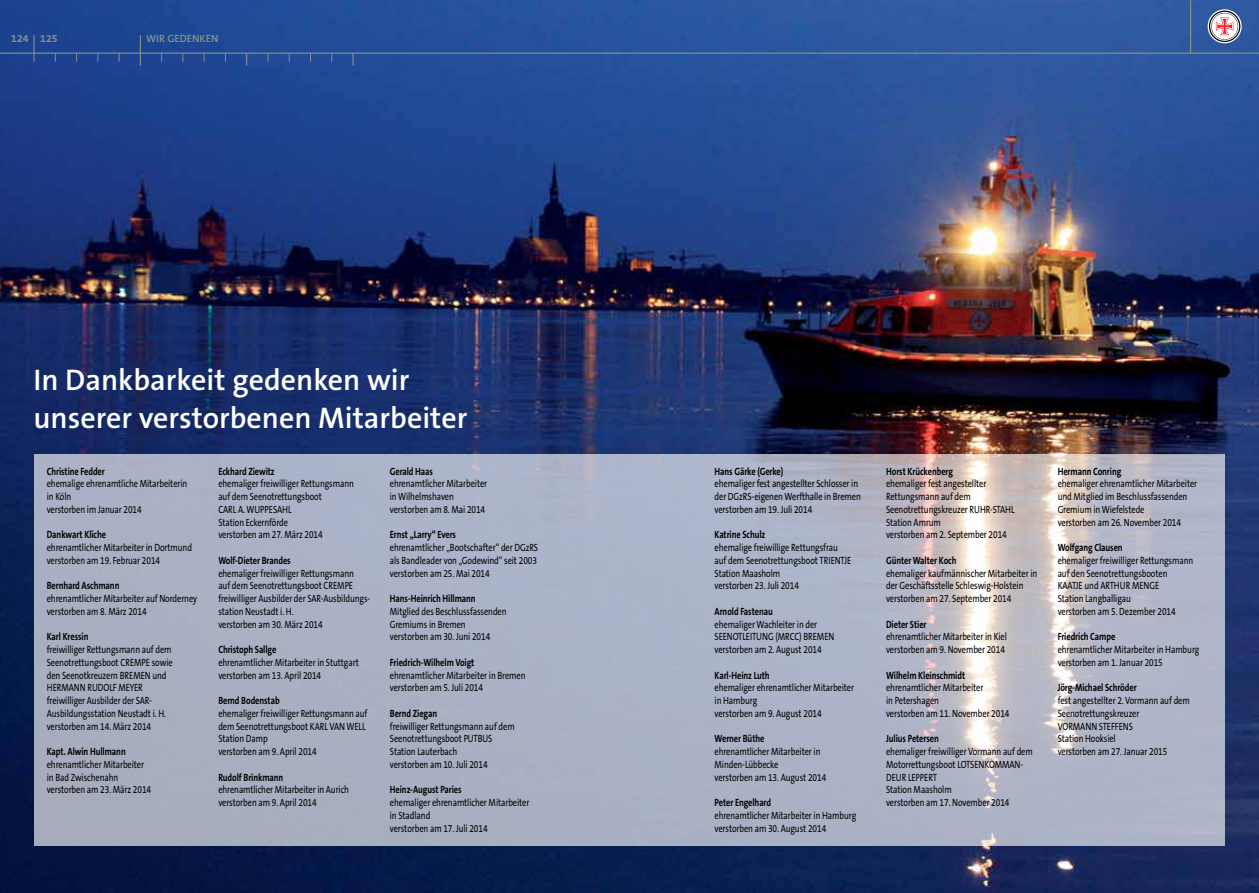
<style>
.page{position:relative;width:1259px;height:893px;background:#fff}
.page>*{position:absolute;margin:0;border:0;box-sizing:border-box;transform-origin:0 0}
.t1{font:600 30px/37.5px "The Sans B6";color:#fff}
.t2{font:10.5px/12.8px "The Sans B5 Plain";letter-spacing:-.01em;color:#000;scale:.8 1}
.t3{font:700 10.5px "The Sans B7";letter-spacing:-.01em;color:#000;scale:.8 1}
.t4{font:600 10.5px "The Sans B6";color:#87938b}
.t5{font:700 10.5px "The Sans B7";color:#87938b}
</style>
<div class="page">
<img style="left:0;top:0;width:1259px;height:893px">
<hr style="left:1190px;top:0;width:1px;height:53px;background:#87938b">
<svg style="left:1207px;top:9px;width:34px;height:34px"></svg>
<svg style="left:1209px;top:11px;width:31px;height:31px"></svg>
<hr style="left:0;top:53px;width:629px;height:1px;background:#87938b">
<hr style="left:140px;top:35px;width:1px;height:31px;background:#87938b">
<svg style="left:246px;top:54px;width:1px;height:12px"></svg>
<svg style="left:352px;top:53px;width:1px;height:13px"></svg>
<hr style="left:33px;top:35px;width:2px;height:27px;background:#87938b">
<hr style="left:629px;top:53px;width:630px;height:1px;background:#87938b">
<svg style="left:34px;top:454px;width:1191px;height:391px;background:#afb5c6"></svg>
<p class="t5" style="left:11px;top:33px;width:48px">124 125</p>
<p class="t4" style="left:146px;top:33px;width:74px">WIR GEDENKEN</p>
<h1 class="t1" style="left:33px;top:362px;width:435px">In Dankbarkeit gedenken wir unserer verstorbenen Mitarbeiter</h1>
<p class="t3" style="left:47px;top:466px;width:74px">Christine Fedder</p>
<p class="t2" style="left:47px;top:478px;width:177px">ehemalige ehrenamtliche Mitarbeiterin in Köln<br>verstorben im Januar 2014</p>
<p class="t3" style="left:47px;top:529px;width:76px">Dankwart Kliche</p>
<p class="t2" style="left:47px;top:542px;width:183px">ehrenamtlicher Mitarbeiter in Dortmund verstorben am 19. Februar 2014</p>
<p class="t3" style="left:47px;top:580px;width:92px">Bernhard Aschmann</p>
<p class="t2" style="left:47px;top:593px;width:189px">ehrenamtlicher Mitarbeiter auf Norderney verstorben am 8. März 2014</p>
<p class="t3" style="left:47px;top:631px;width:54px">Karl Kressin</p>
<p class="t2" style="left:47px;top:644px;width:159px">freiwilliger Rettungsmann auf dem<br>Seenotrettungsboot CREMPE sowie den Seenotkreuzern BREMEN und<br>HERMANN RUDOLF MEYER freiwilliger Ausbilder der SAR-<br>Ausbildungsstation Neustadt i. H. verstorben am 14. März 2014</p>
<p class="t3" style="left:47px;top:746px;width:100px">Kapt. Alwin Hullmann</p>
<p class="t2" style="left:47px;top:758px;width:132px">ehrenamtlicher Mitarbeiter in Bad Zwischenahn verstorben am 23. März 2014</p>
<p class="t3" style="left:390px;top:466px;width:56px">Gerald Haas</p>
<p class="t2" style="left:390px;top:478px;width:123px">ehrenamtlicher Mitarbeiter in Wilhelmshaven verstorben am 8. Mai 2014</p>
<p class="t3" style="left:390px;top:529px;width:84px">Ernst „Larry“ Evers</p>
<p class="t2" style="left:390px;top:542px;width:187px;text-align:justify">ehrenamtlicher „Bootschafter“ der DGzRS als Bandleader von „Godewind“ seit 2003 verstorben am 25. Mai 2014</p>
<p class="t3" style="left:390px;top:593px;width:109px">Hans-Heinrich Hillmann</p>
<p class="t2" style="left:390px;top:605px;width:147px">Mitglied des Beschlussfassenden<br>Gremiums in Bremen verstorben am 30. Juni 2014</p>
<p class="t3" style="left:390px;top:657px;width:107px">Friedrich-Wilhelm Voigt</p>
<p class="t2" style="left:390px;top:669px;width:171px">ehrenamtlicher Mitarbeiter in Bremen verstorben am 5. Juli 2014</p>
<p class="t3" style="left:390px;top:708px;width:61px">Bernd Ziegan</p>
<p class="t2" style="left:390px;top:720px;width:158px">freiwilliger Rettungsmann auf dem<br>Seenotrettungsboot PUTBUS<br>Station Lauterbach<br>verstorben am 10. Juli 2014</p>
<p class="t3" style="left:390px;top:784px;width:91px">Heinz-August Paries</p>
<p class="t2" style="left:390px;top:797px;width:176px">ehemaliger ehrenamtlicher Mitarbeiter in Stadland<br>verstorben am 17. Juli 2014</p>
<p class="t3" style="left:218px;top:466px;width:72px">Eckhard Ziewitz</p>
<p class="t2" style="left:218px;top:478px;width:171px">ehemaliger freiwilliger Rettungsmann auf dem Seenotrettungsboot<br>CARL A. WUPPESAHL<br>Station Eckernförde<br>verstorben am 27. März 2014</p>
<p class="t3" style="left:218px;top:555px;width:92px">Wolf-Dieter Brandes</p>
<p class="t2" style="left:218px;top:567px;width:191px">ehemaliger freiwilliger Rettungsmann<br>auf dem Seenotrettungsboot CREMPE freiwilliger Ausbilder der SAR-Ausbildungs&shy;station Neustadt i. H.<br>verstorben am 30. März 2014</p>
<p class="t3" style="left:218px;top:644px;width:74px">Christoph Sallge</p>
<p class="t2" style="left:218px;top:656px;width:177px">ehrenamtlicher Mitarbeiter in Stuttgart verstorben am 13. April 2014</p>
<p class="t3" style="left:218px;top:695px;width:78px">Bernd Bodenstab</p>
<p class="t2" style="left:218px;top:707px;width:188px">ehemaliger freiwilliger Rettungsmann auf dem Seenotrettungsboot KARL VAN WELL<br>Station Damp<br>verstorben am 9. April 2014</p>
<p class="t3" style="left:218px;top:772px;width:83px">Rudolf Brinkmann</p>
<p class="t2" style="left:218px;top:784px;width:165px">ehrenamtlicher Mitarbeiter in Aurich verstorben am 9. April 2014</p>
<p class="t3" style="left:714px;top:466px;width:88px">Hans Gärke (Gerke)</p>
<p class="t2" style="left:714px;top:478px;width:184px">ehemaliger fest angestellter Schlosser in der DGzRS-eigenen Werfthalle in Bremen verstorben am 19. Juli 2014</p>
<p class="t3" style="left:714px;top:529px;width:65px">Katrine Schulz</p>
<p class="t2" style="left:714px;top:542px;width:173px">ehemalige freiwillige Rettungsfrau auf dem Seenotrettungsboot TRIENTJE<br>Station Maasholm<br>verstorben 23. Juli 2014</p>
<p class="t3" style="left:714px;top:606px;width:74px">Arnold Fastenau</p>
<p class="t2" style="left:714px;top:618px;width:151px">ehemaliger Wachleiter in der<br>SEENOTLEITUNG (MRCC) BREMEN verstorben am 2. August 2014</p>
<p class="t3" style="left:714px;top:670px;width:71px">Karl-Heinz Luth</p>
<p class="t2" style="left:714px;top:682px;width:176px">ehemaliger ehrenamtlicher Mitarbeiter in Hamburg<br>verstorben am 9. August 2014</p>
<p class="t3" style="left:714px;top:733px;width:64px">Werner Büthe</p>
<p class="t2" style="left:714px;top:746px;width:141px">ehrenamtlicher Mitarbeiter in<br>Minden-Lübbecke<br>verstorben am 13. August 2014</p>
<p class="t3" style="left:714px;top:797px;width:72px">Peter Engelhard</p>
<p class="t2" style="left:714px;top:809px;width:179px">ehrenamtlicher Mitarbeiter in Hamburg verstorben am 30. August 2014</p>
<p class="t3" style="left:886px;top:466px;width:85px">Horst Krückenberg</p>
<p class="t2" style="left:886px;top:478px;width:162px">ehemaliger fest angestellter<br>Rettungsmann auf dem<br>Seenotrettungskreuzer RUHR-STAHL<br>Station Amrum<br>verstorben am 2. September 2014</p>
<p class="t3" style="left:886px;top:555px;width:89px">Günter Walter Koch</p>
<p class="t2" style="left:886px;top:567px;width:190px">ehemaliger kaufmännischer Mitarbeiter in der Geschäftsstelle Schleswig-Holstein verstorben am 27. September 2014</p>
<p class="t3" style="left:886px;top:619px;width:52px">Dieter Stier</p>
<p class="t2" style="left:886px;top:631px;width:153px">ehrenamtlicher Mitarbeiter in Kiel verstorben am 9. November 2014</p>
<p class="t3" style="left:886px;top:670px;width:100px">Wilhelm Kleinschmidt</p>
<p class="t2" style="left:886px;top:682px;width:156px">ehrenamtlicher Mitarbeiter<br>in Petershagen<br>verstorben am 11. November 2014</p>
<p class="t3" style="left:886px;top:733px;width:67px">Julius Petersen</p>
<p class="t2" style="left:886px;top:746px;width:185px">ehemaliger freiwilliger Vormann auf dem<br>Motorrettungsboot LOTSENKOMMAN-<br>DEUR LEPPERT<br>Station Maasholm<br>verstorben am 17. November 2014</p>
<p class="t3" style="left:1057px;top:466px;width:81px">Hermann Conring</p>
<p class="t2" style="left:1057px;top:478px;width:176px">ehemaliger ehrenamtlicher Mitarbeiter und Mitglied im Beschlussfassenden Gremium in Wiefelstede<br>verstorben am 26. November 2014</p>
<p class="t3" style="left:1057px;top:542px;width:83px">Wolfgang Clausen</p>
<p class="t2" style="left:1057px;top:554px;width:171px">ehemaliger freiwilliger Rettungsmann auf den Seenotrettungsbooten<br>KAATJE und ARTHUR MENGE<br>Station Langballigau<br>verstorben am 5. Dezember 2014</p>
<p class="t3" style="left:1057px;top:631px;width:74px">Friedrich Campe</p>
<p class="t2" style="left:1057px;top:644px;width:179px">ehrenamtlicher Mitarbeiter in Hamburg verstorben am 1. Januar 2015</p>
<p class="t3" style="left:1057px;top:682px;width:100px">Jörg-Michael Schröder</p>
<p class="t2" style="left:1057px;top:695px;width:167px">fest angestellter 2. Vormann auf dem<br>Seenotrettungskreuzer<br>VORMANN STEFFENS<br>Station Hooksiel<br>verstorben am 27. Januar 2015</p>
</div>
